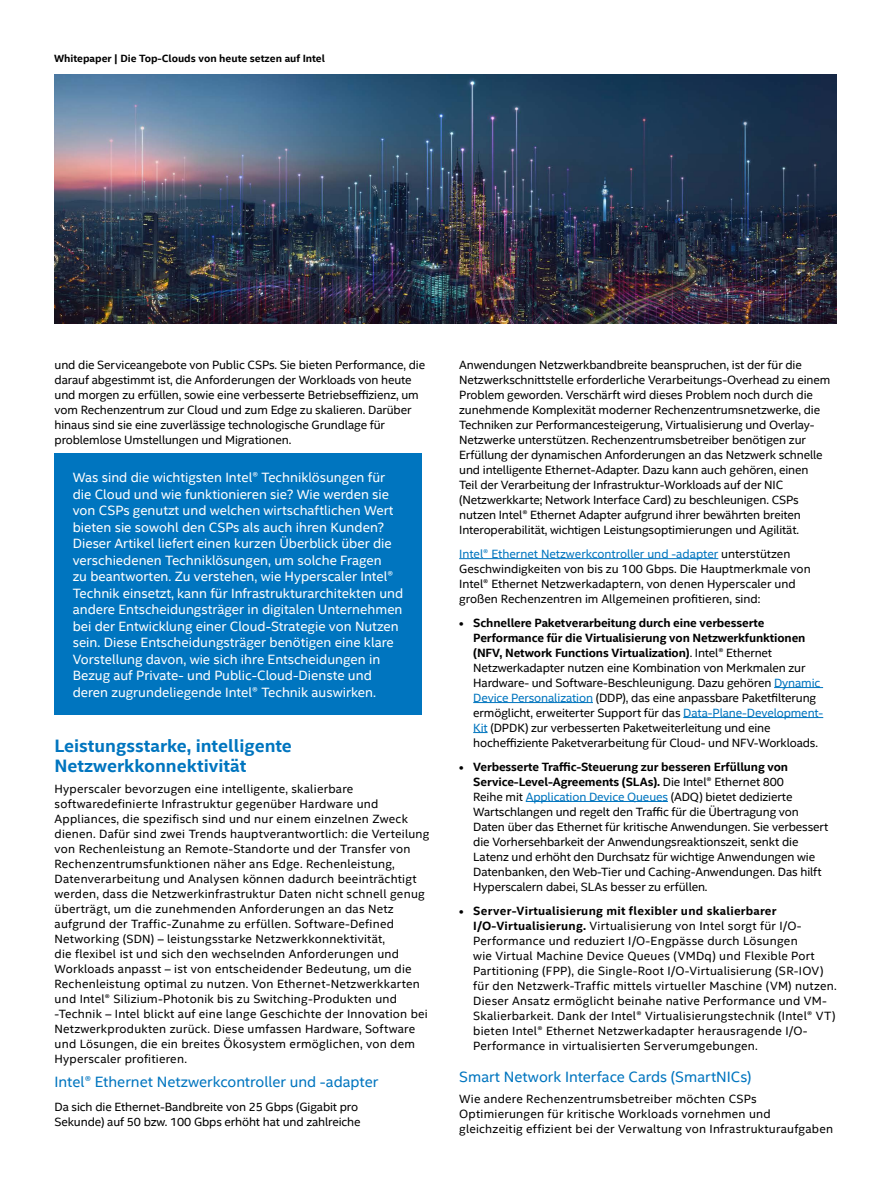
<style>
.page{position:relative;width:891px;height:1188px;background:#fff}
.page>*{position:absolute;margin:0;border:0;box-sizing:border-box;transform-origin:0 0}
.Sub_Sub_Blue{font:700 18px/19.5px "Intel Clear";color:#0075bf}
.Texto_Corrido{font:15px "Intel Clear";color:#0075bf}
.Subzinho_Blue{font:15px "Intel Clear";color:#0075bf}
.MainCopy___Caption{font:13.5px/16.5px "Intel Clear";color:#fff}
.Texto_Corrido-2{font:12px/15px "Intel Clear";color:#000}
.Texto_Corrido-3{font:12px/15px "Intel Clear";letter-spacing:.02em;color:#000}
.Document_Header{font:700 10.5px "Intel Clear";color:#000}
.s1{color:#0075bf}
.s2{font-weight:700}
</style>
<div class="page">
<img style="left:55px;top:75px;width:782px;height:249px">
<hr style="left:459px;top:558px;width:259px;height:1px;background:#0075bf">
<hr style="left:774px;top:687px;width:49px;height:1px;background:#0075bf">
<hr style="left:473px;top:702px;width:120px;height:1px;background:#0075bf">
<hr style="left:683px;top:717px;width:140px;height:1px;background:#0075bf">
<svg style="left:473px;top:732px;width:15px;height:1px"></svg>
<hr style="left:526px;top:801px;width:142px;height:1px;background:#0075bf">
<div style="left:54px;top:453px;width:368px;height:262px;background:#0075bf"></div>
<p class="Document_Header" style="left:54px;top:52px;width:273px">Whitepaper | Die Top-Clouds von heute setzen auf Intel</p>
<p class="Texto_Corrido-2" style="left:55px;top:357px;width:372px">und die Serviceangebote von Public CSPs. Sie bieten Performance, die darauf abgestimmt ist, die Anforderungen der Workloads von heute und morgen zu erfüllen, sowie eine verbesserte Betriebseffizienz, um vom Rechenzentrum zur Cloud und zum Edge zu skalieren. Darüber hinaus sind sie eine zuverlässige technologische Grundlage für problemlose Umstellungen und Migrationen.</p>
<p class="MainCopy___Caption" style="left:73px;top:469px;width:332px">Was sind die wichtigsten Intel® Techniklösungen für die Cloud und wie funktionieren sie? Wie werden sie von CSPs genutzt und welchen wirtschaftlichen Wert bieten sie sowohl den CSPs als auch ihren Kunden?<br>Dieser Artikel liefert einen kurzen Überblick über die verschiedenen Techniklösungen, um solche Fragen<br>zu beantworten. Zu verstehen, wie Hyperscaler Intel® Technik einsetzt, kann für Infrastrukturarchitekten und andere Entscheidungsträger in digitalen Unternehmen bei der Entwicklung einer Cloud-Strategie von Nutzen sein. Diese Entscheidungsträger benötigen eine klare Vorstellung davon, wie sich ihre Entscheidungen in Bezug auf Private- und Public-Cloud-Dienste und deren zugrundeliegende Intel® Technik auswirken.</p>
<p class="Sub_Sub_Blue" style="left:55px;top:736px;width:239px">Leistungsstarke, intelligente<br>Netzwerkkonnektivität</p>
<p class="Texto_Corrido-3" style="left:55px;top:782px;width:376px">Hyperscaler bevorzugen eine intelligente, skalierbare softwaredefinierte Infrastruktur gegenüber Hardware und Appliances, die spezifisch sind und nur einem einzelnen Zweck dienen. Dafür sind zwei Trends hauptverantwortlich: die Verteilung von Rechenleistung an Remote-Standorte und der Transfer von Rechenzentrumsfunktionen näher ans Edge. Rechenleistung, Datenverarbeitung und Analysen können dadurch beeinträchtigt werden, dass die Netzwerkinfrastruktur Daten nicht schnell genug überträgt, um die zunehmenden Anforderungen an das Netz aufgrund der Traffic-Zunahme zu erfüllen. Software-Defined Networking (SDN) – leistungsstarke Netzwerkkonnektivität,<br>die flexibel ist und sich den wechselnden Anforderungen und Workloads anpasst – ist von entscheidender Bedeutung, um die Rechenleistung optimal zu nutzen. Von Ethernet-Netzwerkkarten und Intel® Silizium-Photonik bis zu Switching-Produkten und -Technik – Intel blickt auf eine lange Geschichte der Innovation bei Netzwerkprodukten zurück. Diese umfassen Hardware, Software und Lösungen, die ein breites Ökosystem ermöglichen, von dem Hyperscaler profitieren.</p>
<p class="Texto_Corrido" style="left:55px;top:1073px;width:325px">Intel® Ethernet Netzwerkcontroller und -adapter</p>
<p class="Texto_Corrido-2" style="left:55px;top:1100px;width:308px">Da sich die Ethernet-Bandbreite von 25 Gbps (Gigabit pro<br>Sekunde) auf 50 bzw. 100 Gbps erhöht hat und zahlreiche</p>
<p class="Texto_Corrido-2" style="left:459px;top:357px;width:373px">Anwendungen Netzwerkbandbreite beanspruchen, ist der für die Netzwerkschnittstelle erforderliche Verarbeitungs-Overhead zu einem Problem geworden. Verschärft wird dieses Problem noch durch die zunehmende Komplexität moderner Rechenzentrumsnetzwerke, die Techniken zur Performancesteigerung, Virtualisierung und Overlay-Netzwerke unterstützen. Rechenzentrumsbetreiber benötigen zur Erfüllung der dynamischen Anforderungen an das Netzwerk schnelle und intelligente Ethernet-Adapter. Dazu kann auch gehören, einen<br>Teil der Verarbeitung der Infrastruktur-Workloads auf der NIC (Netzwerkkarte; Network Interface Card) zu beschleunigen. CSPs nutzen Intel® Ethernet Adapter aufgrund ihrer bewährten breiten Interoperabilität, wichtigen Leistungsoptimierungen und Agilität.</p>
<p class="Texto_Corrido-2" style="left:459px;top:546px;width:353px"><span class="s1">Intel® Ethernet Netzwerkcontroller und -adapter</span> unterstützen Geschwindigkeiten von bis zu 100 Gbps. Die Hauptmerkmale von Intel® Ethernet Netzwerkadaptern, von denen Hyperscaler und großen Rechenzentren im Allgemeinen profitieren, sind:</p>
<p class="Texto_Corrido-2" style="left:473px;top:615px;width:352px;text-indent:-14px"><span class="s2">• Schnellere Paketverarbeitung durch eine verbesserte Performance für die Virtualisierung von Netzwerkfunktionen (NFV, Network Functions Virtualization)</span>. Intel® Ethernet Netzwerkadapter nutzen eine Kombination von Merkmalen zur Hardware- und Software-Beschleunigung. Dazu gehören <span class="s1">Dynamic Device Personalization</span> (DDP), das eine anpassbare Paketfilterung ermöglicht, erweiterter Support für das <span class="s1">Data-Plane-Development-Kit</span> (DPDK) zur verbesserten Paketweiterleitung und eine hocheffiziente Paketverarbeitung für Cloud- und NFV-Workloads.</p>
<p class="Texto_Corrido-2" style="left:473px;top:759px;width:357px;text-indent:-14px"><span class="s2">• Verbesserte Traffic-Steuerung zur besseren Erfüllung von Service-Level-Agreements (SLAs).</span> Die Intel® Ethernet 800<br>Reihe mit <span class="s1">Application Device Queues</span> (ADQ) bietet dedizierte Wartschlangen und regelt den Traffic für die Übertragung von Daten über das Ethernet für kritische Anwendungen. Sie verbessert die Vorhersehbarkeit der Anwendungsreaktionszeit, senkt die Latenz und erhöht den Durchsatz für wichtige Anwendungen wie Datenbanken, den Web-Tier und Caching-Anwendungen. Das hilft Hyperscalern dabei, SLAs besser zu erfüllen.</p>
<p class="Texto_Corrido-3" style="left:473px;top:903px;width:365px;text-indent:-14px"><span class="s2">• Server-Virtualisierung mit flexibler und skalierbarer I/O-Virtualisierung.</span> Virtualisierung von Intel sorgt für I/O-Performance und reduziert I/O-Engpässe durch Lösungen<br>wie Virtual Machine Device Queues (VMDq) und Flexible Port Partitioning (FPP), die Single-Root I/O-Virtualisierung (SR-IOV) für den Netzwerk-Traffic mittels virtueller Maschine (VM) nutzen.<br>Dieser Ansatz ermöglicht beinahe native Performance und VM-Skalierbarkeit. Dank der Intel® Virtualisierungstechnik (Intel® VT) bieten Intel® Ethernet Netzwerkadapter herausragende I/O-Performance in virtualisierten Serverumgebungen.</p>
<p class="Subzinho_Blue" style="left:459px;top:1067px;width:294px">Smart Network Interface Cards (SmartNICs)</p>
<p class="Texto_Corrido-3" style="left:459px;top:1092px;width:375px">Wie andere Rechenzentrumsbetreiber möchten CSPs<br>Optimierungen für kritische Workloads vornehmen und gleichzeitig effizient bei der Verwaltung von Infrastrukturaufgaben</p>
</div>
